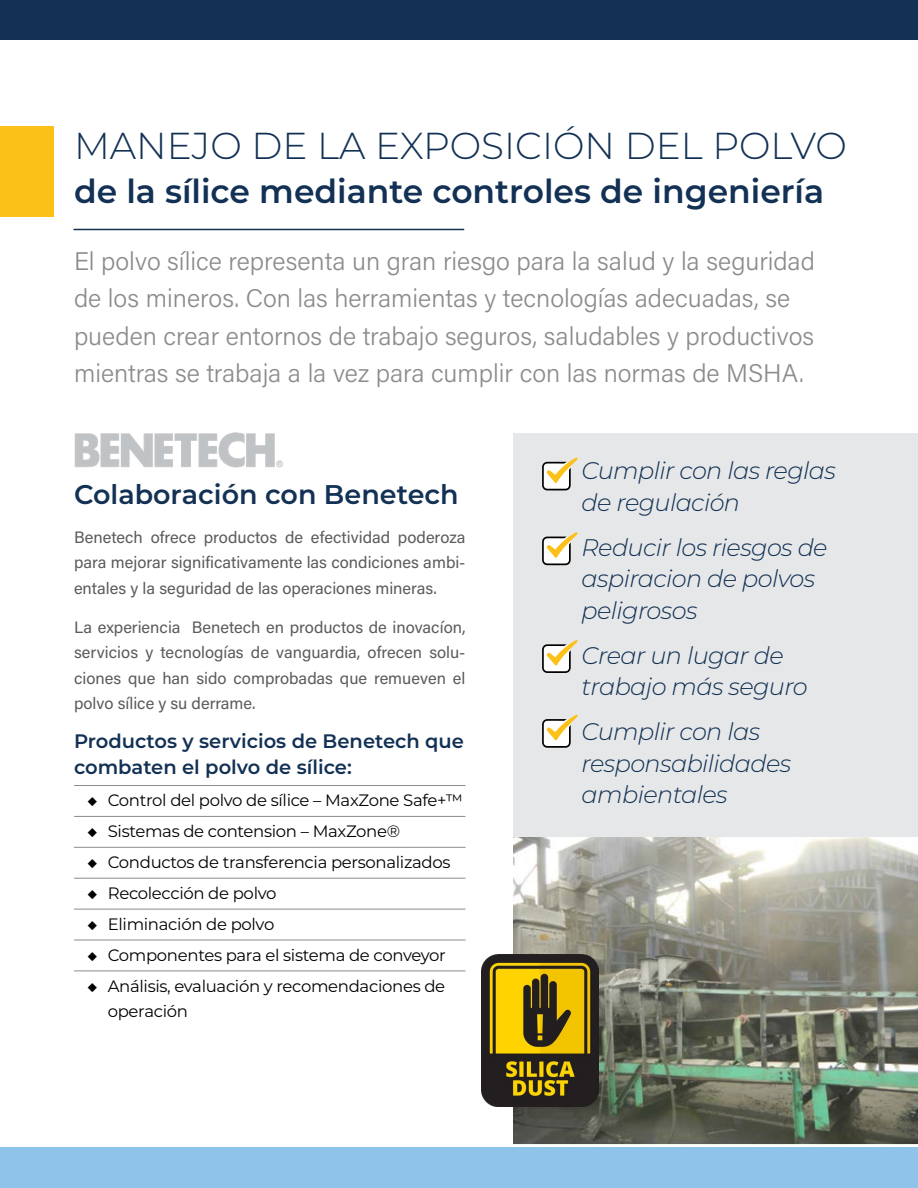
<style>
.page{position:relative;width:918px;height:1188px;background:#fff}
.page>*{position:absolute;margin:0;border:0;box-sizing:border-box;transform-origin:0 0}
.t1{font:300 37.5px "Montserrat";color:#123154}
.t2{font:600 33px "Montserrat";color:#123154}
.t3{font:600 27px "Montserrat";color:#123154}
.t4{font:300 25.5px/37.5px "Acumin Pro";color:#8a8c8e}
.t5{font:italic 300 24px/31.5px "Montserrat";letter-spacing:-.025em;color:#123154}
.t6{font:600 19.5px/25.5px "Montserrat";color:#123154}
.t7{font:16.5px/25.5px "Acumin Pro";color:#5c5a5a;text-align:justify}
.t8{font:16.5px/25.5px "Montserrat";letter-spacing:-.02em;color:#000}
</style>
<div class="page">
<div style="left:513px;top:434px;width:405px;height:409px;background:#e6e7e8"></div>
<img style="left:513px;top:837px;width:405px;height:308px">
<hr style="left:74px;top:229px;width:390px;height:1px;background:#123154">
<div style="left:0;top:126px;width:54px;height:91px;background:#fbc119"></div>
<img style="left:74px;top:432px;width:209px;height:36px">
<svg style="left:542px;top:457px;width:36px;height:33px"></svg>
<svg style="left:542px;top:532px;width:36px;height:33px"></svg>
<svg style="left:542px;top:640px;width:36px;height:33px"></svg>
<svg style="left:542px;top:715px;width:36px;height:33px"></svg>
<img style="left:481px;top:954px;width:118px;height:153px">
<div style="left:0;top:0;width:918px;height:40px;background:#123154"></div>
<div style="left:0;top:1148px;width:918px;height:40px;background:#8fc3e9"></div>
<hr style="left:74px;top:785px;width:392px;height:1px;background:#8a8c8e">
<hr style="left:74px;top:816px;width:392px;height:1px;background:#8a8c8e">
<hr style="left:74px;top:847px;width:392px;height:1px;background:#8a8c8e">
<hr style="left:74px;top:878px;width:392px;height:1px;background:#8a8c8e">
<hr style="left:74px;top:909px;width:392px;height:1px;background:#8a8c8e">
<hr style="left:74px;top:940px;width:392px;height:1px;background:#8a8c8e">
<hr style="left:74px;top:971px;width:392px;height:1px;background:#8a8c8e">
<h1 class="t1" style="left:74px;top:120px;width:774px">MANEJO DE LA EXPOSICIÓN DEL POLVO</h1>
<h2 class="t2" style="left:74px;top:168px;width:752px">de la sílice mediante controles de ingeniería</h2>
<p class="t4" style="left:74px;top:241px;width:743px">El polvo sílice representa un gran riesgo para la salud y la seguridad de los mineros. Con las herramientas y tecnologías adecuadas, se pueden crear entornos de trabajo seguros, saludables y productivos mientras se trabaja a la vez para cumplir con las normas de MSHA.</p>
<h3 class="t3" style="left:74px;top:475px;width:386px">Colaboración con Benetech</h3>
<p class="t7" style="left:74px;top:524px;width:393px">Benetech ofrece productos de efectividad poderoza para mejorar significativamente las condiciones ambi&shy;entales y la seguridad de las operaciones mineras.</p>
<p class="t7" style="left:74px;top:614px;width:393px">La experiencia Benetech en productos de inovacíon, servicios y tecnologías de vanguardia, ofrecen solu&shy;ciones que han sido comprobadas que remueven el polvo sílice y su derrame.</p>
<p class="t6" style="left:74px;top:728px;width:391px">Productos y servicios de Benetech que combaten el polvo de sílice:</p>
<p class="t8" style="left:88px;top:787px;width:377px">◆ Control del polvo de sílice – MaxZone Safe+™</p>
<p class="t8" style="left:88px;top:818px;width:314px">◆ Sistemas de contension – MaxZone®</p>
<p class="t8" style="left:88px;top:849px;width:364px">◆ Conductos de transferencia personalizados</p>
<p class="t8" style="left:88px;top:880px;width:190px">◆ Recolección de polvo</p>
<p class="t8" style="left:88px;top:911px;width:188px">◆ Eliminación de polvo</p>
<p class="t8" style="left:88px;top:941px;width:360px">◆ Componentes para el sistema de conveyor</p>
<p class="t8" style="left:108px;top:972px;width:339px;text-indent:-20px">◆ Análisis, evaluación y recomendaciones de operación</p>
<h3 class="t5" style="left:582px;top:454px;width:256px">Cumplir con las reglas de regulación</h3>
<h3 class="t5" style="left:582px;top:531px;width:248px">Reducir los riesgos de aspiracion de polvos peligrosos</h3>
<h3 class="t5" style="left:582px;top:639px;width:228px">Crear un lugar de trabajo más seguro</h3>
<h3 class="t5" style="left:582px;top:715px;width:211px">Cumplir con las responsabilidades ambientales</h3>
</div>
